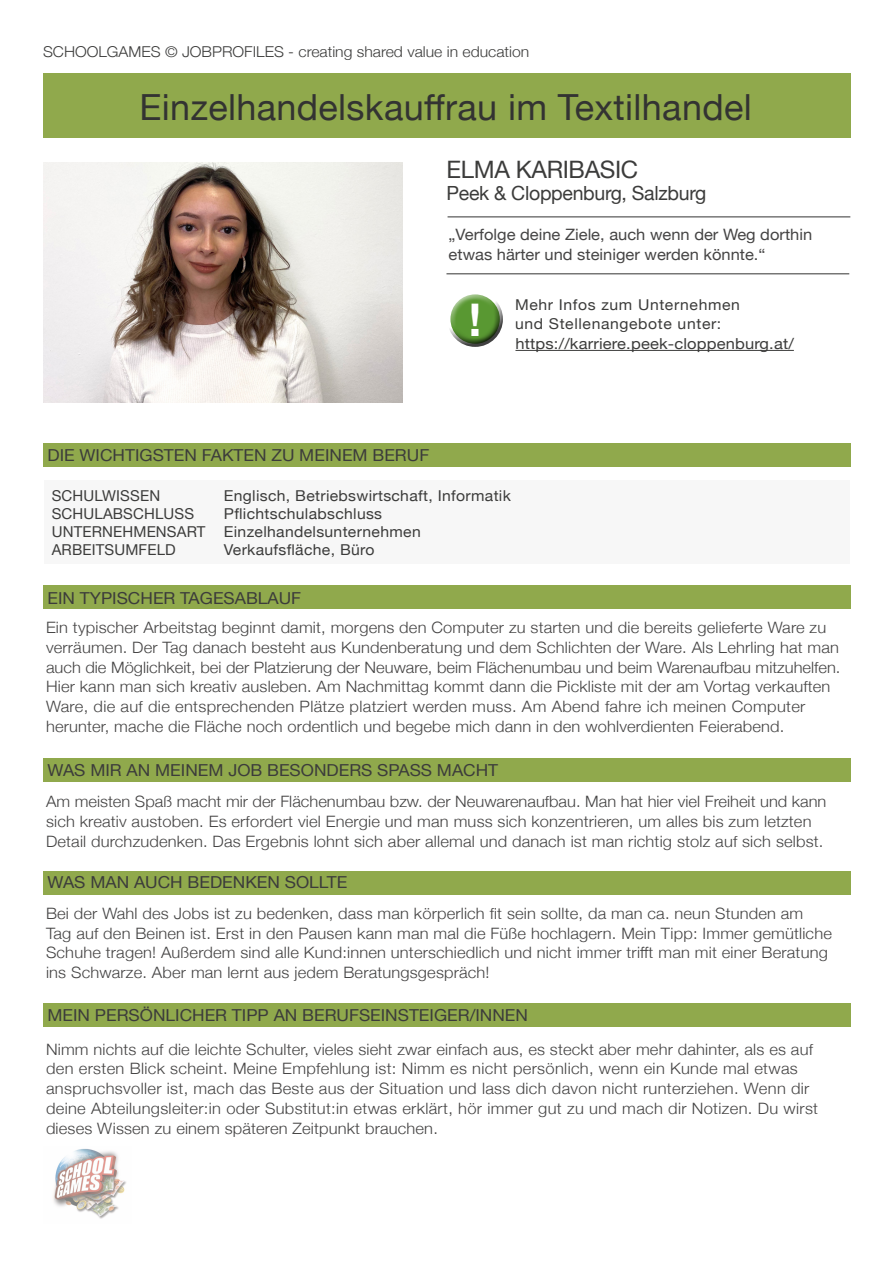
<style>
.page{position:relative;width:893px;height:1263px;background:#fff}
.page>*{position:absolute;margin:0;border:0;box-sizing:border-box;transform-origin:0 0}
.t1{font:700 45px "Helvetica Neue";color:#fff}
.t2{font:36px "Helvetica Neue";letter-spacing:.01em;color:#333332}
.t3{font:24px "Helvetica Neue";letter-spacing:-.015em;color:#3c3c3b}
.t4{font:19.5px "Helvetica Neue";letter-spacing:-.015em;color:#3c3c3b}
.t5{font:16.5px "Helvetica Neue";color:#3c3c3b;scale:1.05 1}
.t6{font:300 15.6px/19.8px "Helvetica Neue";letter-spacing:.01em;color:#454444;scale:1.05 1}
.t7{font:15.6px/19.8px "Helvetica Neue";color:#454444;scale:1.05 1}
.t8{font:15.15px "Helvetica Neue";letter-spacing:.01em;color:#3c3c3b;scale:1.09 1}
.t9{font:15px "Helvetica Neue";letter-spacing:.02em;color:#3c3c3b;scale:1.05 1}
.t10{font:300 15px "Helvetica Neue";color:#3c3c3b;scale:1.05 1}
.t11{font:15px "Helvetica Neue";letter-spacing:.02em;color:#3c3c3b}
.t12{font:15px "Helvetica Neue";letter-spacing:.04em;color:#3c3c3b;scale:1.05 1}
</style>
<div class="page">
<div style="left:44px;top:480px;width:806px;height:83px;background:#f7f7f7"></div>
<div style="left:43px;top:73px;width:807px;height:64px;background:#90a94c"></div>
<div style="left:43px;top:443px;width:807px;height:24px;background:#90a94c"></div>
<div style="left:43px;top:585px;width:807px;height:23px;background:#90a94c"></div>
<div style="left:43px;top:758px;width:807px;height:24px;background:#90a94c"></div>
<div style="left:43px;top:871px;width:807px;height:23px;background:#90a94c"></div>
<div style="left:43px;top:1003px;width:807px;height:24px;background:#90a94c"></div>
<img style="left:43px;top:162px;width:359px;height:241px">
<hr style="left:448px;top:216px;width:402px;height:1px;background:#4a4a49">
<hr style="left:446px;top:273px;width:403px;height:1px;background:#4a4a49">
<div style="left:446px;top:290px;width:57px;height:41px;background:#fff;opacity:.75"></div>
<div style="left:446px;top:299px;width:57px;height:49px;background:#000;opacity:.75"></div>
<img style="left:53px;top:1149px;width:73px;height:70px">
<hr style="left:515px;top:350px;width:279px;height:1px;background:#3c3c3b">
<p class="t10" style="left:43px;top:39px;width:465px">SCHOOLGAMES © JOBPROFILES - creating shared value in education</p>
<p class="t2" style="left:140px;top:81px;width:614px">Einzelhandelskauffrau im Textilhandel</p>
<p class="t3" style="left:446px;top:152px;width:193px">ELMA KARIBASIC</p>
<p class="t4" style="left:446px;top:179px;width:261px">Peek &amp; Cloppenburg, Salzburg</p>
<p class="t7" style="left:449px;top:225px;width:348px">„Verfolge deine Ziele, auch wenn der Weg dorthin etwas härter und steiniger werden könnte.“</p>
<p class="t5" style="left:47px;top:443px;width:365px">DIE WICHTIGSTEN FAKTEN ZU MEINEM BERUF</p>
<p class="t1" style="left:469px;top:285px;width:14px">!</p>
<p class="t12" style="left:515px;top:294px;width:216px">Mehr Infos zum Unternehmen</p>
<p class="t12" style="left:515px;top:313px;width:198px">und Stellenangebote unter:</p>
<p class="t8" style="left:515px;top:333px;width:257px">https://karriere.peek-cloppenburg.at/</p>
<p class="t11" style="left:52px;top:484px;width:110px">SCHULWISSEN</p>
<p class="t11" style="left:52px;top:502px;width:144px">SCHULABSCHLUSS</p>
<p class="t11" style="left:52px;top:520px;width:155px">UNTERNEHMENSART</p>
<p class="t11" style="left:52px;top:538px;width:126px">ARBEITSUMFELD</p>
<p class="t9" style="left:224px;top:484px;width:275px">Englisch, Betriebswirtschaft, Informatik</p>
<p class="t9" style="left:224px;top:502px;width:152px">Pflichtschulabschluss</p>
<p class="t9" style="left:224px;top:520px;width:189px">Einzelhandelsunternehmen</p>
<p class="t9" style="left:224px;top:538px;width:145px">Verkaufsfläche, Büro</p>
<p class="t5" style="left:47px;top:586px;width:243px">EIN TYPISCHER TAGESABLAUF</p>
<p class="t6" style="left:46px;top:616px;width:758px">Ein typischer Arbeitstag beginnt damit, morgens den Computer zu starten und die bereits gelieferte Ware zu verräumen. Der Tag danach besteht aus Kundenberatung und dem Schlichten der Ware. Als Lehrling hat man auch die Möglichkeit, bei der Platzierung der Neuware, beim Flächenumbau und beim Warenaufbau mitzuhelfen.<br>Hier kann man sich kreativ ausleben. Am Nachmittag kommt dann die Pickliste mit der am Vortag verkauften Ware, die auf die entsprechenden Plätze platziert werden muss. Am Abend fahre ich meinen Computer herunter, mache die Fläche noch ordentlich und begebe mich dann in den wohlverdienten Feierabend.</p>
<p class="t5" style="left:47px;top:758px;width:431px">WAS MIR AN MEINEM JOB BESONDERS SPASS MACHT</p>
<p class="t6" style="left:46px;top:790px;width:745px">Am meisten Spaß macht mir der Flächenumbau bzw. der Neuwarenaufbau. Man hat hier viel Freiheit und kann sich kreativ austoben. Es erfordert viel Energie und man muss sich konzentrieren, um alles bis zum letzten<br>Detail durchzudenken. Das Ergebnis lohnt sich aber allemal und danach ist man richtig stolz auf sich selbst.</p>
<p class="t5" style="left:47px;top:870px;width:287px">WAS MAN AUCH BEDENKEN SOLLTE</p>
<p class="t6" style="left:46px;top:902px;width:750px">Bei der Wahl des Jobs ist zu bedenken, dass man körperlich fit sein sollte, da man ca. neun Stunden am Tag auf den Beinen ist. Erst in den Pausen kann man mal die Füße hochlagern. Mein Tipp: Immer gemütliche Schuhe tragen! Außerdem sind alle Kund:innen unterschiedlich und nicht immer trifft man mit einer Beratung ins Schwarze. Aber man lernt aus jedem Beratungsgespräch!</p>
<p class="t5" style="left:47px;top:1004px;width:459px">MEIN PERSÖNLICHER TIPP AN BERUFSEINSTEIGER/INNEN</p>
<p class="t6" style="left:46px;top:1038px;width:737px">Nimm nichts auf die leichte Schulter, vieles sieht zwar einfach aus, es steckt aber mehr dahinter, als es auf den ersten Blick scheint. Meine Empfehlung ist: Nimm es nicht persönlich, wenn ein Kunde mal etwas anspruchsvoller ist, mach das Beste aus der Situation und lass dich davon nicht runterziehen. Wenn dir deine Abteilungsleiter:in oder Substitut:in etwas erklärt, hör immer gut zu und mach dir Notizen. Du wirst dieses Wissen zu einem späteren Zeitpunkt brauchen.</p>
</div>
